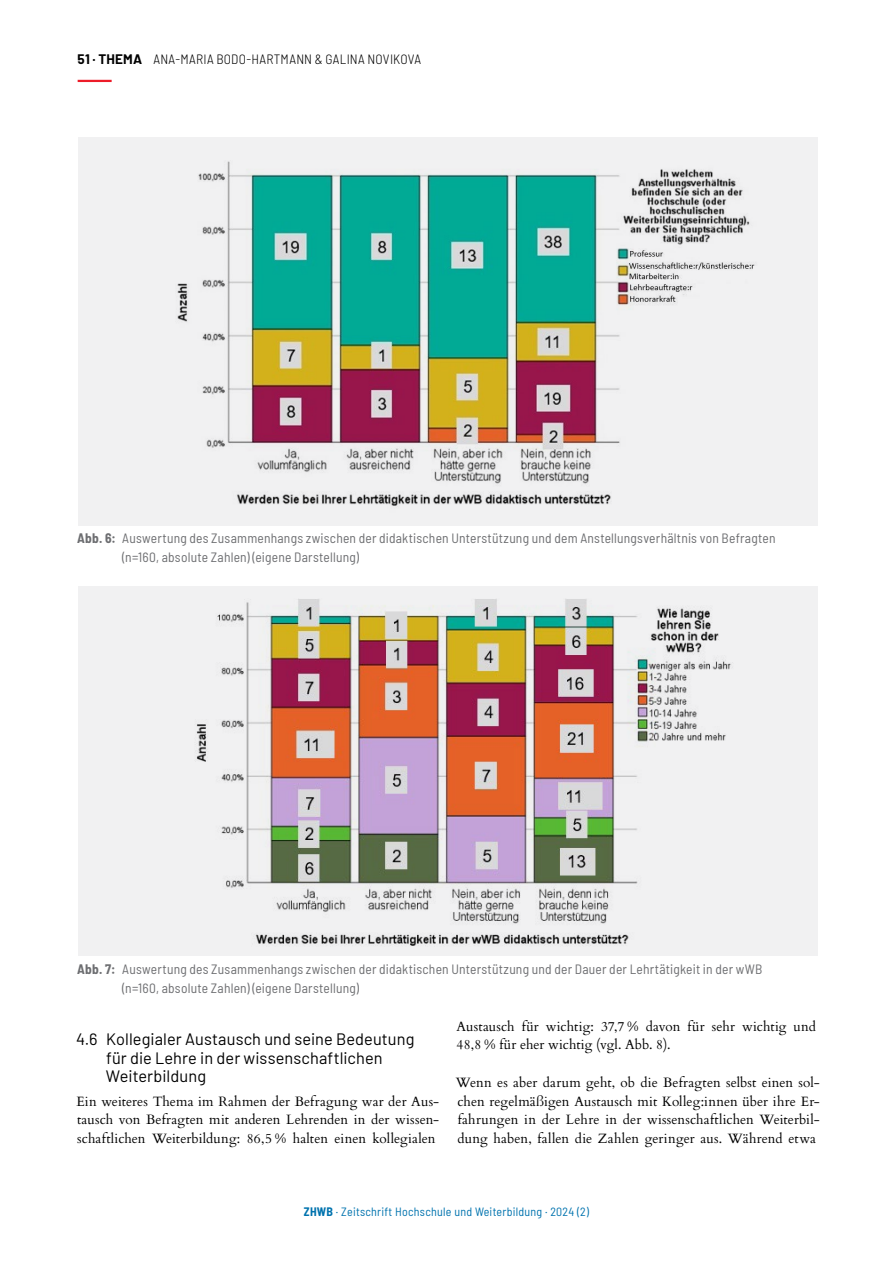
<style>
.page{position:relative;width:893px;height:1263px;background:#fff}
.page>*{position:absolute;margin:0;border:0;box-sizing:border-box;transform-origin:0 0}
.Absatz_Flattersatz_Abstand{font:16.5px/18.8px "Barlow";letter-spacing:.005em;color:#000}
.Absatz_Flattersatz_Abstand-2{font:13.5px/18.8px "Cardo";letter-spacing:.01em;color:#000;text-align:justify}
.Absatz_Flattersatz_Abstand-3{font:semi-condensed 13.5px/18.8px "Barlow";letter-spacing:.015em;color:#6d6e71}
.t1{font:300 semi-condensed 13.5px "Barlow";letter-spacing:.02em;color:#000}
.t2{font:semi-condensed 12px "Barlow";letter-spacing:.02em;color:#0073ae}
.s1{font-weight:700;font-stretch:normal}
.s2{font-weight:700}
</style>
<div class="page">
<hr style="left:78px;top:80px;width:34px;height:2px;background:#ed1c29">
<div style="left:78px;top:137px;width:739px;height:389px;background:#f1f1f2"></div>
<img style="left:177px;top:161px;width:578px;height:345px">
<div style="left:78px;top:586px;width:739px;height:370px;background:#f1f1f2"></div>
<img style="left:196px;top:599px;width:535px;height:347px">
<p class="t1" style="left:78px;top:49px;width:345px"><span class="s1">51 · THEMA</span> ANA-MARIA BODO-HARTMANN &amp; GALINA NOVIKOVA</p>
<p class="Absatz_Flattersatz_Abstand-3" style="left:122px;top:528px;width:655px;text-indent:-45px"><span class="s2">Abb. 6:</span> Auswertung des Zusammenhangs zwischen der didaktischen Unterstützung und dem Anstellungsverhältnis von Befragten (n=160, absolute Zahlen) (eigene Darstellung)</p>
<p class="Absatz_Flattersatz_Abstand-3" style="left:122px;top:959px;width:642px;text-indent:-45px"><span class="s2">Abb. 7:</span> Auswertung des Zusammenhangs zwischen der didaktischen Unterstützung und der Dauer der Lehrtätigkeit in der wWB (n=160, absolute Zahlen) (eigene Darstellung)</p>
<p class="Absatz_Flattersatz_Abstand" style="left:106px;top:1028px;width:310px;text-indent:-30px">4.6 Kollegialer Austausch und seine Bedeutung für die Lehre in der wissenschaftlichen<br>Weiterbildung</p>
<p class="Absatz_Flattersatz_Abstand-2" style="left:76px;top:1091px;width:364px">Ein weiteres Thema im Rahmen der Befragung war der Aus&shy;tausch von Befragten mit anderen Lehrenden in der wissen&shy;schaftlichen Weiterbildung: 86,5 % halten einen kollegialen</p>
<p class="Absatz_Flattersatz_Abstand-2" style="left:456px;top:1016px;width:361px">Austausch für wichtig: 37,7 % davon für sehr wichtig und<br>48,8 % für eher wichtig (vgl. Abb. 8).</p>
<p class="Absatz_Flattersatz_Abstand-2" style="left:456px;top:1072px;width:365px">Wenn es aber darum geht, ob die Befragten selbst einen sol&shy;chen regelmäßigen Austausch mit Kolleg:innen über ihre Er&shy;fahrungen in der Lehre in der wissenschaftlichen Weiterbil&shy;dung haben, fallen die Zahlen geringer aus. Während etwa</p>
<p class="t2" style="left:304px;top:1203px;width:287px"><span class="s2">ZHWB</span> · Zeitschrift Hochschule und Weiterbildung · 2024 (2)</p>
</div>
